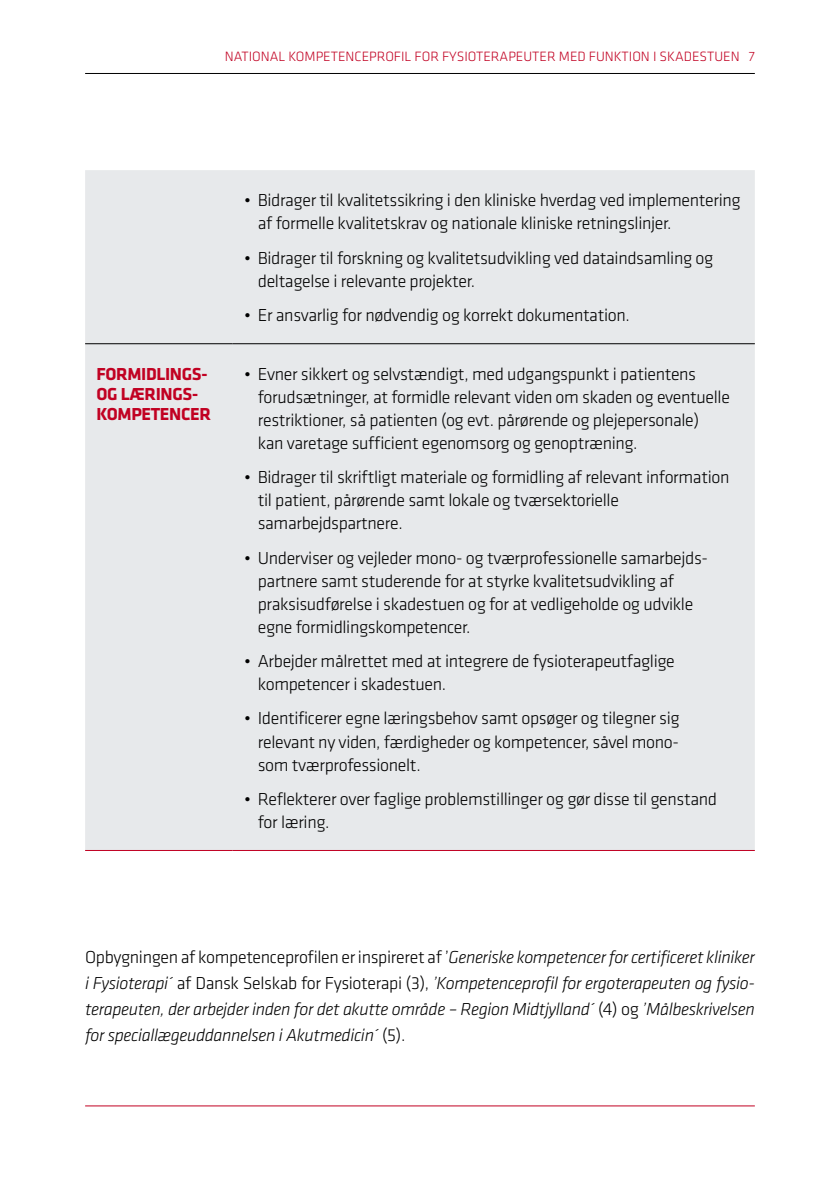
<style>
.page{position:relative;width:840px;height:1191px;background:#fff}
.page>*{position:absolute;margin:0;border:0;box-sizing:border-box;transform-origin:0 0}
.t1{font:300 18px/23px "Klavika";letter-spacing:-.02em;color:#000}
.t2{font:italic 300 18px/26px "Klavika";letter-spacing:-.02em;color:#000;text-align:justify}
.t3{font:700 18px/20px "Klavika";letter-spacing:-.02em;color:#c10122}
.t4{font:300 14px "Klavika";color:#c10122}
.s1{font-style:normal}
</style>
<div class="page">
<hr style="left:85px;top:73px;width:669px;height:1px;background:#000">
<div style="left:85px;top:170px;width:669px;height:680px;background:#e7e9eb"></div>
<hr style="left:85px;top:343px;width:147px;height:1px;background:#000">
<hr style="left:232px;top:343px;width:522px;height:1px;background:#000">
<hr style="left:85px;top:850px;width:147px;height:1px;background:#c10122">
<hr style="left:232px;top:850px;width:522px;height:1px;background:#c10122">
<hr style="left:85px;top:1105px;width:669px;height:1px;background:#c10122">
<p class="t4" style="left:224px;top:49px;width:531px">NATIONAL KOMPETENCEPROFIL FOR FYSIOTERAPEUTER MED FUNKTION I SKADESTUEN 7</p>
<p class="t1" style="left:257px;top:189px;width:484px;text-indent:-14px">• Bidrager til kvalitetssikring i den kliniske hverdag ved implementering af formelle kvalitetskrav og nationale kliniske retningslinjer.</p>
<p class="t1" style="left:257px;top:246px;width:457px;text-indent:-14px">• Bidrager til forskning og kvalitetsudvikling ved dataindsamling og deltagelse i relevante projekter.</p>
<p class="t1" style="left:244px;top:304px;width:387px">• Er ansvarlig for nødvendig og korrekt dokumentation.</p>
<p class="t3" style="left:96px;top:364px;width:116px">FORMIDLINGS-<br>OG LÆRINGS-<br>KOMPETENCER</p>
<p class="t1" style="left:257px;top:363px;width:473px;text-indent:-14px">• Evner sikkert og selvstændigt, med udgangspunkt i patientens forudsætninger, at formidle relevant viden om skaden og eventuelle restriktioner, så patienten (og evt. pårørende og plejepersonale)<br>kan varetage sufficient egenomsorg og genoptræning.</p>
<p class="t1" style="left:257px;top:466px;width:473px;text-indent:-14px">• Bidrager til skriftligt materiale og formidling af relevant information til patient, pårørende samt lokale og tværsektorielle samarbejdspartnere.</p>
<p class="t1" style="left:257px;top:546px;width:451px;text-indent:-14px">• Underviser og vejleder mono- og tværprofessionelle samarbejds&shy;partnere samt studerende for at styrke kvalitetsudvikling af praksisudførelse i skadestuen og for at vedligeholde og udvikle egne formidlingskompetencer.</p>
<p class="t1" style="left:257px;top:650px;width:418px;text-indent:-14px">• Arbejder målrettet med at integrere de fysioterapeutfaglige kompetencer i skadestuen.</p>
<p class="t1" style="left:257px;top:707px;width:423px;text-align:justify;text-indent:-14px">• Identificerer egne læringsbehov samt opsøger og tilegner sig relevant ny viden, færdigheder og kompetencer, såvel mono&shy;som tværprofessionelt.</p>
<p class="t1" style="left:257px;top:787px;width:460px;text-indent:-14px">• Reflekterer over faglige problemstillinger og gør disse til genstand for læring.</p>
<p class="t2" style="left:85px;top:944px;width:671px"><span class="s1">Opbygningen af kompetenceprofilen er inspireret af ’</span>Generiske kompetencer for certificeret kliniker i Fysioterapi´ <span class="s1">af Dansk Selskab for Fysioterapi (3),</span> ’Kompetenceprofil for ergoterapeuten og fysio&shy;terapeuten, der arbejder inden for det akutte område – Region Midtjylland´ <span class="s1">(4) og</span> ’Målbeskrivelsen for speciallægeuddannelsen i Akutmedicin´ <span class="s1">(5).</span></p>
</div>
